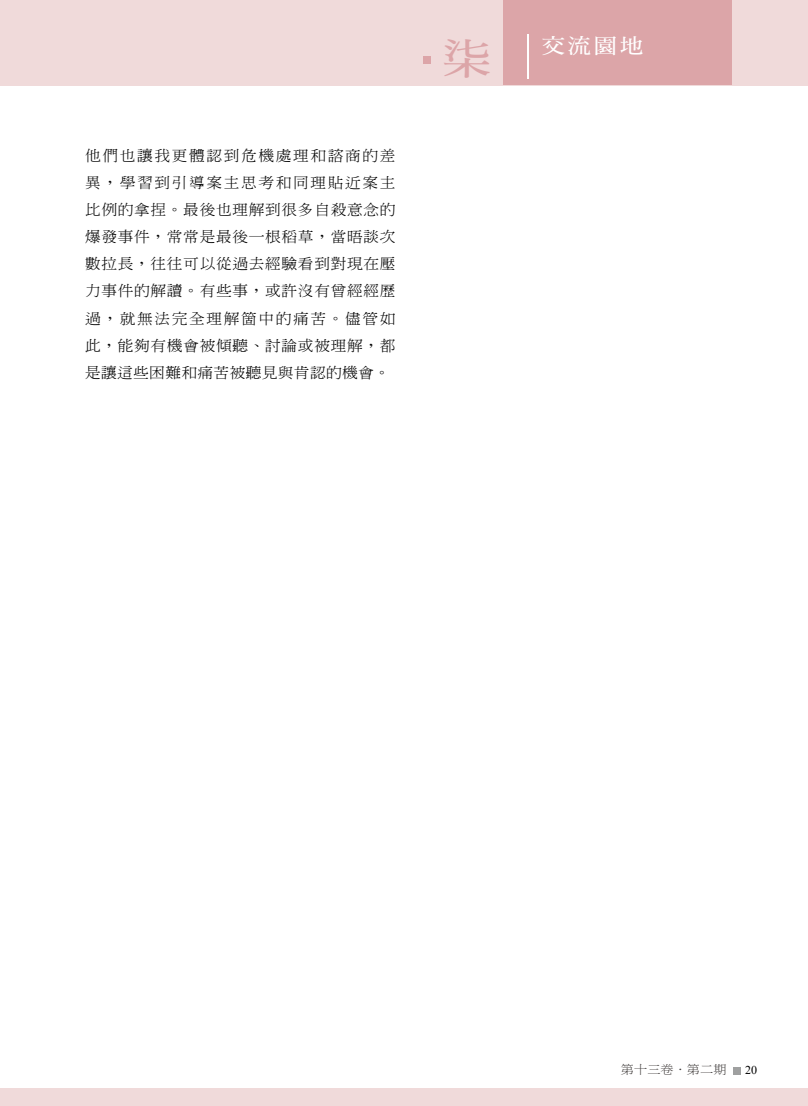
<style>
.page{position:relative;width:808px;height:1106px;background:#fff}
.page>*{position:absolute;margin:0;border:0;box-sizing:border-box;transform-origin:0 0}
.t1{font:42px "DF Ming Bd HK BF";color:#dca5a8;scale:1.15 1}
.t2{font:21px "DF Ming Bd HK BF";color:#fff;scale:1.1 1}
.t3{font:300 14.25px/27px "Inn Ming";letter-spacing:.045em;color:#000;text-align:justify;scale:1.1 1}
.t4{font:12px "DF Ming W3 WIN BF";color:#3e3a39;scale:1.1 1}
.t5{font:12px "Times New Roman";color:#000}
</style>
<div class="page">
<div style="left:0;top:0;width:808px;height:86px;background:#f0dada"></div>
<div style="left:0;top:1088px;width:808px;height:18px;background:#f0dada"></div>
<div style="left:503px;top:0;width:228px;height:85px;background:#dca5a8"></div>
<hr style="left:527px;top:34px;width:1px;height:45px;background:#fff">
<div style="left:423px;top:56px;width:7px;height:7px;background:#dca5a8"></div>
<div style="left:734px;top:1067px;width:7px;height:7px;background:#9fa0a0"></div>
<p class="t3" style="left:85px;top:142px;width:284px">他們也讓我更體認到危機處理和諮商的差異，學習到引導案主思考和同理貼近案主比例的拿捏。最後也理解到很多自殺意念的爆發事件，常常是最後一根稻草，當晤談次數拉長，往往可以從過去經驗看到對現在壓力事件的解讀。有些事，或許沒有曾經經歷過，就無法完全理解箇中的痛苦。儘管如此，能夠有機會被傾聽、討論或被理解，都是讓這些困難和痛苦被聽見與肯認的機會。</p>
<h1 class="t1" style="left:443px;top:38px;width:44px">柒</h1>
<h2 class="t2" style="left:542px;top:35px;width:94px">交流園地</h2>
<p class="t4" style="left:621px;top:1063px;width:97px">第十三卷．第二期</p>
<p class="t5" style="left:745px;top:1062px;width:13px">20</p>
</div>
